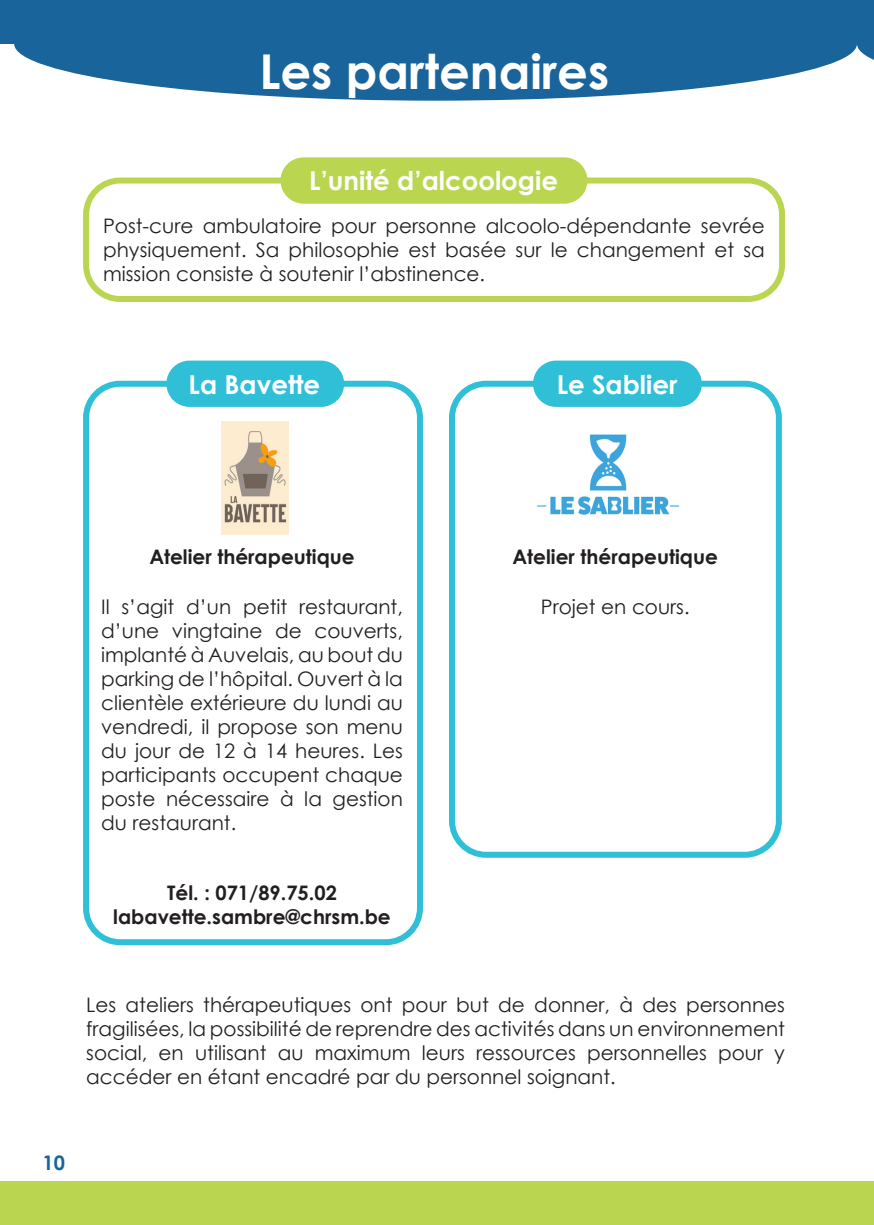
<style>
.page{position:relative;width:874px;height:1225px;background:#fff}
.page>*{position:absolute;margin:0;border:0;box-sizing:border-box;transform-origin:0 0}
.t1{font:700 48px "Century Gothic";color:#fff}
.t2{font:700 26px "Century Gothic";color:#fff}
.t3{font:20px/24px "Century Gothic";color:#231f20;text-align:justify}
.t4{font:700 20px "Century Gothic";color:#231f20}
.t5{font:700 20px "Century Gothic";color:#18649b}
</style>
<div class="page">
<svg style="left:856px;top:43px;width:17px;height:17px"></svg>
<div style="left:0;top:0;width:873px;height:43px;background:#18649b"></div>
<div style="left:0;top:1181px;width:873px;height:44px;background:#bad651"></div>
<svg style="left:14px;top:43px;width:842px;height:58px;fill:#18649b"></svg>
<div style="left:83px;top:177px;width:701px;height:125px;border:6px solid #bad651;border-radius:34px"></div>
<div style="left:280px;top:157px;width:307px;height:47px;background:#bad651;border-radius:23px"></div>
<div style="left:449px;top:381px;width:332px;height:476px;border:6px solid #2fc0d8;border-radius:34px"></div>
<div style="left:83px;top:381px;width:340px;height:564px;border:6px solid #2fc0d8;border-radius:34px"></div>
<div style="left:166px;top:360px;width:178px;height:47px;background:#2fc0d8;border-radius:23px"></div>
<div style="left:532px;top:360px;width:169px;height:47px;background:#2fc0d8;border-radius:23px"></div>
<img style="left:537px;top:434px;width:143px;height:81px">
<img style="left:222px;top:421px;width:66px;height:113px">
<p class="t1" style="left:259px;top:36px;width:351px">Les partenaires</p>
<p class="t2" style="left:309px;top:161px;width:250px">L’unité d’alcoologie</p>
<p class="t3" style="left:103px;top:213px;width:663px">Post-cure ambulatoire pour personne alcoolo-dépendante sevrée physiquement. Sa philosophie est basée sur le changement et sa mission consiste à soutenir l’abstinence.</p>
<p class="t2" style="left:188px;top:364px;width:133px">La Bavette</p>
<p class="t2" style="left:556px;top:364px;width:122px">Le Sablier</p>
<p class="t4" style="left:149px;top:541px;width:207px">Atelier thérapeutique</p>
<p class="t3" style="left:101px;top:594px;width:303px">Il s’agit d’un petit restaurant, d’une vingtaine de couverts, implanté à Auvelais, au bout du parking de l’hôpital. Ouvert à la clientèle extérieure du lundi au vendredi, il propose son menu du jour de 12 à 14 heures. Les participants occupent chaque poste nécessaire à la gestion du restaurant.</p>
<p class="t4" style="left:167px;top:877px;width:171px">Tél. : 071/89.75.02</p>
<p class="t4" style="left:113px;top:901px;width:279px">labavette.sambre@chrsm.be</p>
<p class="t4" style="left:512px;top:541px;width:207px">Atelier thérapeutique</p>
<p class="t3" style="left:540px;top:594px;width:150px">Projet en cours.</p>
<p class="t3" style="left:86px;top:992px;width:700px">Les ateliers thérapeutiques ont pour but de donner, à des personnes fragilisées, la possibilité de reprendre des activités dans un environnement social, en utilisant au maximum leurs ressources personnelles pour y accéder en étant encadré par du personnel soignant.</p>
<p class="t5" style="left:43px;top:1147px;width:24px">10</p>
</div>
